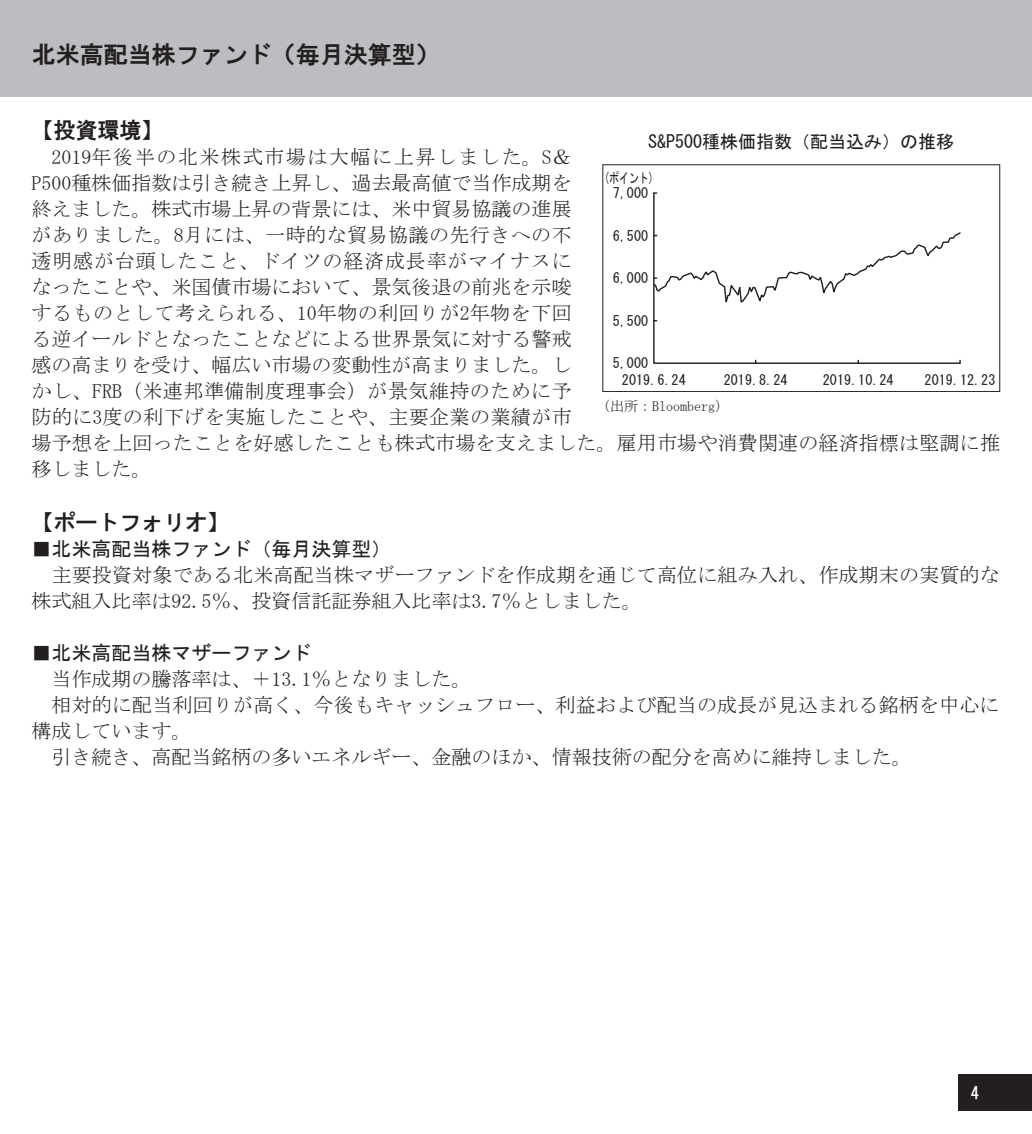
<style>
.page{position:relative;width:1032px;height:1134px;background:#fff}
.page>*{position:absolute;margin:0;border:0;box-sizing:border-box;transform-origin:0 0}
.t1{font:24px "HGS Gothic E";color:#231f20}
.t2{font:22px "HGS Gothic E";color:#231f20}
.t3{font:20px/26px "MS Mincho";letter-spacing:.01em;color:#231f20}
.t4{font:20px "MS Gothic";color:#231f20}
.t5{font:18px "MS Gothic";color:#231f20}
.t6{font:16.6px "HGS Gothic E";color:#fff}
.t7{font:14.2px/17px "MS Gothic";color:#231f20}
.t8{font:14.2px/15.6px "MS Gothic";color:#231f20;text-align:center;scale:.7 1}
.t9{font:14px "MS Mincho";color:#231f20}
</style>
<div class="page">
<div style="left:958px;top:1074px;width:74px;height:37px;background:#231f20"></div>
<div style="left:0;top:0;width:1032px;height:96px;background:#bcbdc0"></div>
<div style="left:602px;top:164px;width:398px;height:228px;border:1px solid #231f20"></div>
<svg style="left:653px;top:192px;width:308px;height:172px"></svg>
<p class="t1" style="left:32px;top:42px;width:410px">北米高配当株ファンド（毎月決算型）</p>
<p class="t2" style="left:32px;top:119px;width:133px">【投資環境】</p>
<p class="t3" style="left:32px;top:144px;width:970px;text-indent:20px">2019年後半の北米株式市場は大幅に上昇しました。S＆<br>P500種株価指数は引き続き上昇し、過去最高値で当作成期を<br>終えました。株式市場上昇の背景には、米中貿易協議の進展<br>がありました。8月には、一時的な貿易協議の先行きへの不<br>透明感が台頭したこと、ドイツの経済成長率がマイナスに<br>なったことや、米国債市場において、景気後退の前兆を示唆<br>するものとして考えられる、10年物の利回りが2年物を下回<br>る逆イールドとなったことなどによる世界景気に対する警戒<br>感の高まりを受け、幅広い市場の変動性が高まりました。し<br>かし、FRB（米連邦準備制度理事会）が景気維持のために予<br>防的に3度の利下げを実施したことや、主要企業の業績が市<br>場予想を上回ったことを好感したことも株式市場を支えました。雇用市場や消費関連の経済指標は堅調に推移しました。</p>
<p class="t2" style="left:32px;top:511px;width:199px">【ポートフォリオ】</p>
<p class="t4" style="left:32px;top:539px;width:361px">■北米高配当株ファンド（毎月決算型）</p>
<p class="t3" style="left:32px;top:562px;width:970px;text-indent:20px">主要投資対象である北米高配当株マザーファンドを作成期を通じて高位に組み入れ、作成期末の実質的な株式組入比率は92.5％、投資信託証券組入比率は3.7％としました。</p>
<p class="t4" style="left:32px;top:643px;width:281px">■北米高配当株マザーファンド</p>
<p class="t3" style="left:52px;top:666px;width:421px">当作成期の騰落率は、＋13.1％となりました。</p>
<p class="t3" style="left:52px;top:692px;width:949px">相対的に配当利回りが高く、今後もキャッシュフロー、利益および配当の成長が見込まれる銘柄を中心に</p>
<p class="t3" style="left:32px;top:718px;width:161px">構成しています。</p>
<p class="t3" style="left:52px;top:744px;width:861px">引き続き、高配当銘柄の多いエネルギー、金融のほか、情報技術の配分を高めに維持しました。</p>
<p class="t5" style="left:648px;top:133px;width:307px">S&amp;P500種株価指数（配当込み）の推移</p>
<p class="t8" style="left:604px;top:170px;width:72px">(ポイント)<br>7,000</p>
<p class="t7" style="left:613px;top:227px;width:37px">6,500</p>
<p class="t7" style="left:613px;top:270px;width:37px">6,000</p>
<p class="t7" style="left:613px;top:312px;width:37px">5,500</p>
<p class="t7" style="left:622px;top:355px;width:65px;text-indent:-9px">5,000<br>2019.6.24</p>
<p class="t7" style="left:724px;top:372px;width:65px">2019.8.24</p>
<p class="t7" style="left:823px;top:372px;width:72px">2019.10.24</p>
<p class="t7" style="left:924px;top:372px;width:72px">2019.12.23</p>
<p class="t9" style="left:596px;top:399px;width:134px">（出所：Bloomberg）</p>
<p class="t6" style="left:970px;top:1085px;width:11px">4</p>
</div>
